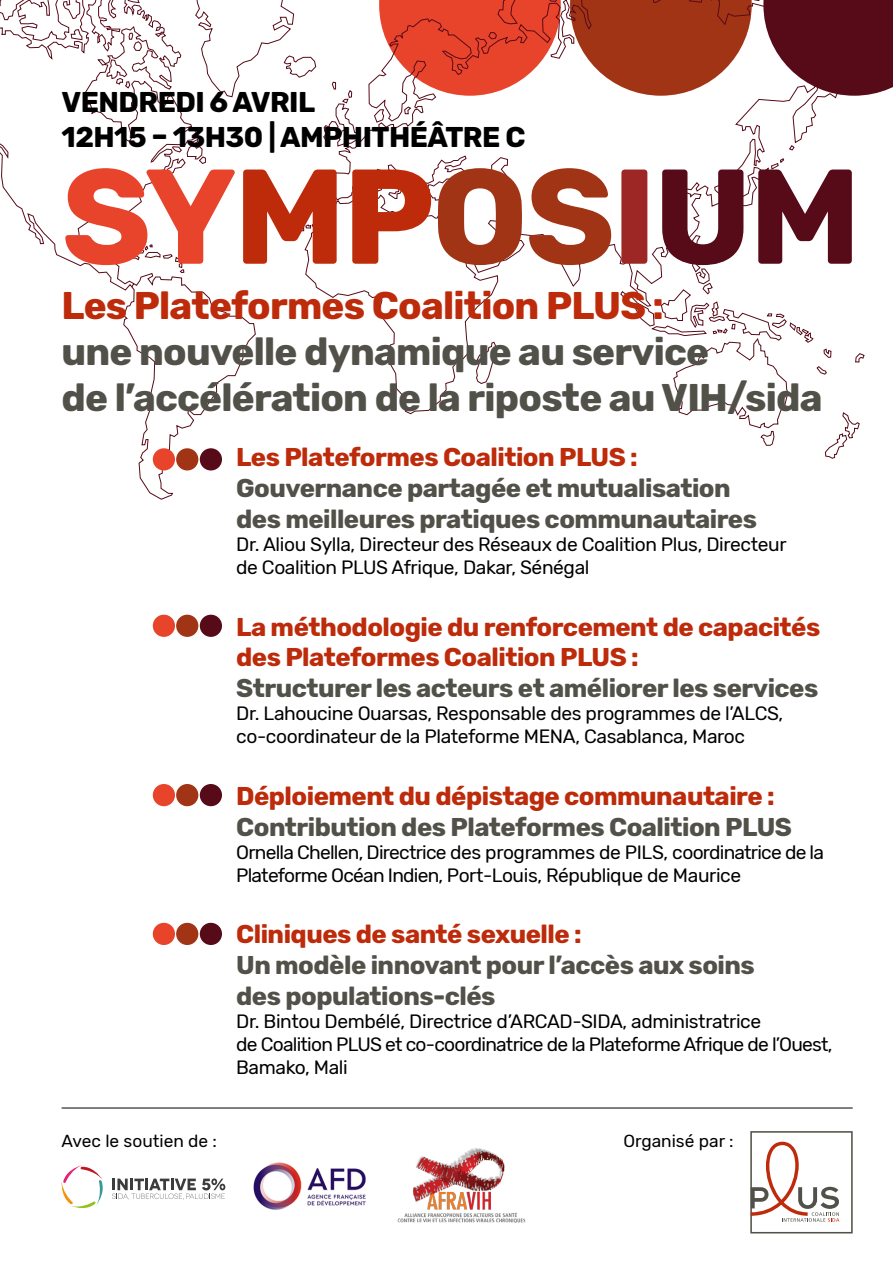
<style>
.page{position:relative;width:893px;height:1263px;background:#fff}
.page>*{position:absolute;margin:0;border:0;box-sizing:border-box;transform-origin:0 0}
.t1{font:700 134.55px "Rubik";letter-spacing:-.02em;color:#e8442c}
.t2{font:700 38.4px/46.2px "Rubik";letter-spacing:-.02em;color:#525149}
.t3{font:700 38.4px "Rubik";letter-spacing:-.02em;color:#bd2b0b}
.t4{font:700 28.5px/34.2px "Rubik";letter-spacing:-.02em;color:#000}
.t5{font:700 25.65px/30.8px "Rubik";letter-spacing:-.02em;color:#525149}
.t6{font:700 25.65px/30.8px "Rubik";letter-spacing:-.02em;color:#bd2b0b}
.t7{font:19.2px/23.1px "Rubik";letter-spacing:-.02em;color:#000}
.t8{font:19.2px/23.1px "Rubik";letter-spacing:-.04em;color:#000}
.t9{font:17.4px "Rubik";color:#000}
.s1{color:#bd2b0b}
.s2{color:#a23416}
.s3{color:#9c2724}
.s4{color:#570a17}
</style>
<div class="page">
<svg style="left:0;top:0;width:891px;height:499px"></svg>
<div style="left:750px;top:1131px;width:103px;height:102px;border:2px solid #525149"></div>
<svg style="left:751px;top:1142px;width:88px;height:80px"></svg>
<img style="left:397px;top:1148px;width:129px;height:75px">
<svg style="left:61px;top:1165px;width:42px;height:43px"></svg>
<svg style="left:112px;top:1178px;width:113px;height:22px"></svg>
<div style="left:153px;top:448px;width:22px;height:22px;background:#e8442c;border-radius:50%"></div>
<div style="left:176px;top:448px;width:22px;height:22px;background:#a23416;border-radius:50%"></div>
<div style="left:200px;top:448px;width:22px;height:22px;background:#570a17;border-radius:50%"></div>
<div style="left:153px;top:615px;width:22px;height:22px;background:#e8442c;border-radius:50%"></div>
<div style="left:176px;top:615px;width:22px;height:22px;background:#a23416;border-radius:50%"></div>
<div style="left:200px;top:615px;width:22px;height:22px;background:#570a17;border-radius:50%"></div>
<div style="left:153px;top:784px;width:22px;height:22px;background:#e8442c;border-radius:50%"></div>
<div style="left:176px;top:784px;width:22px;height:22px;background:#a23416;border-radius:50%"></div>
<div style="left:200px;top:784px;width:22px;height:22px;background:#570a17;border-radius:50%"></div>
<div style="left:153px;top:923px;width:22px;height:22px;background:#e8442c;border-radius:50%"></div>
<div style="left:176px;top:923px;width:22px;height:22px;background:#a23416;border-radius:50%"></div>
<div style="left:200px;top:923px;width:22px;height:22px;background:#570a17;border-radius:50%"></div>
<hr style="left:62px;top:1108px;width:791px;height:1px;background:#000">
<img style="left:253px;top:1162px;width:113px;height:48px">
<h3 class="t4" style="left:62px;top:86px;width:465px">VENDREDI 6 AVRIL<br>12H15 – 13H30 | AMPHITHÉÂTRE C</h3>
<h1 class="t1" style="left:62px;top:138px;width:801px">SY<span class="s1">MP</span><span class="s2">OS</span><span class="s3">I</span><span class="s4">UM</span></h1>
<h2 class="t3" style="left:62px;top:283px;width:604px">Les Plateformes Coalition PLUS :</h2>
<h2 class="t2" style="left:62px;top:330px;width:763px">une nouvelle dynamique au service<br>de l’accélération de la riposte au VIH/sida</h2>
<h3 class="t6" style="left:236px;top:443px;width:403px">Les Plateformes Coalition PLUS :</h3>
<h3 class="t5" style="left:236px;top:474px;width:522px">Gouvernance partagée et mutualisation des meilleures pratiques communautaires</h3>
<p class="t7" style="left:236px;top:533px;width:552px">Dr. Aliou Sylla, Directeur des Réseaux de Coalition Plus, Directeur de Coalition PLUS Afrique, Dakar, Sénégal</p>
<h3 class="t6" style="left:236px;top:612px;width:586px">La méthodologie du renforcement de capacités des Plateformes Coalition PLUS :</h3>
<h3 class="t5" style="left:236px;top:674px;width:584px">Structurer les acteurs et améliorer les services</h3>
<p class="t7" style="left:236px;top:703px;width:549px">Dr. Lahoucine Ouarsas, Responsable des programmes de l’ALCS, co-coordinateur de la Plateforme MENA, Casablanca, Maroc</p>
<h3 class="t6" style="left:236px;top:781px;width:540px">Déploiement du dépistage communautaire :</h3>
<h3 class="t5" style="left:236px;top:812px;width:557px">Contribution des Plateformes Coalition PLUS</h3>
<p class="t8" style="left:236px;top:841px;width:589px">Ornella Chellen, Directrice des programmes de PILS, coordinatrice de la<br>Plateforme Océan Indien, Port-Louis, République de Maurice</p>
<h3 class="t6" style="left:236px;top:920px;width:347px">Cliniques de santé sexuelle :</h3>
<h3 class="t5" style="left:236px;top:951px;width:520px">Un modèle innovant pour l’accès aux soins des populations-clés</h3>
<p class="t7" style="left:236px;top:1010px;width:598px">Dr. Bintou Dembélé, Directrice d’ARCAD-SIDA, administratrice<br>de Coalition PLUS et co-coordinatrice de la Plateforme Afrique de l’Ouest,<br>Bamako, Mali</p>
<p class="t9" style="left:62px;top:1131px;width:157px">Avec le soutien de :</p>
<p class="t9" style="left:623px;top:1131px;width:112px">Organisé par :</p>
</div>
